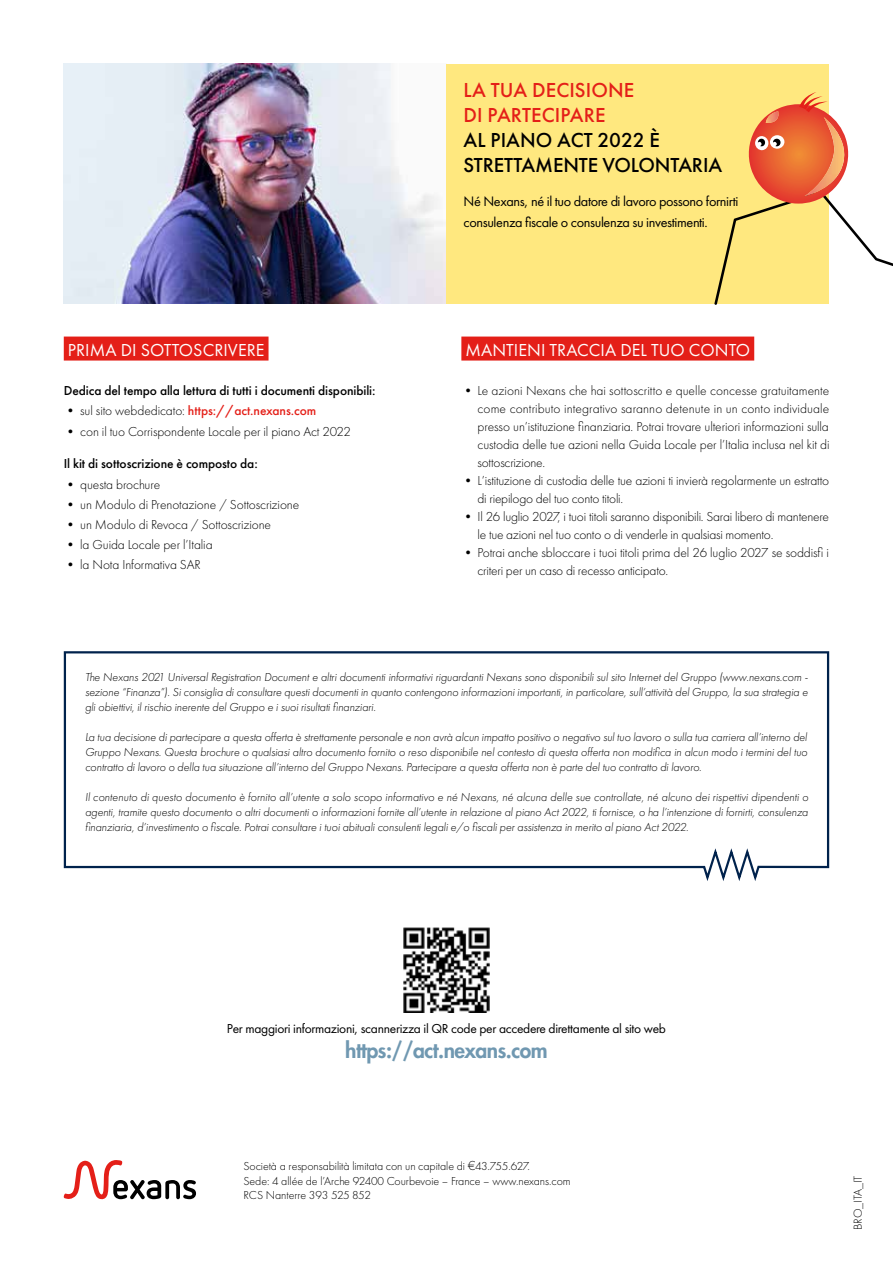
<style>
.page{position:relative;width:893px;height:1263px;background:#fff}
.page>*{position:absolute;margin:0;border:0;box-sizing:border-box;transform-origin:0 0}
.t1{font:500 21px/25.2px "Futura PT";letter-spacing:-.005em;color:#000}
.t2{font:500 21px/25.2px "Futura PT";letter-spacing:.005em;color:#e41f18}
.t3{font:800 21px "Futura Std";letter-spacing:-.025em;color:#7098b1}
.t4{font:18px "Futura PT";letter-spacing:.005em;color:#fff}
.t5{font:14.25px/21px "Futura PT";letter-spacing:-.025em;color:#000}
.t6{font:300 13.5px/18px "Futura PT";letter-spacing:-.015em;color:#000}
.t7{font:500 13.5px "Futura PT";letter-spacing:-.005em;color:#000}
.t8{font:13.5px "Futura PT";letter-spacing:-.02em;color:#000}
.t9{font:500 13.5px "Futura PT";letter-spacing:-.005em;color:#e41f18}
.t10{font:italic 300 12px/15px "Futura PT";letter-spacing:-.005em;color:#000;text-align:justify}
.t11{font:300 12px/14.4px "Futura PT";letter-spacing:-.005em;color:#000}
.s1{font-weight:300;color:#000}
.s2{font-family:"Futura LT"}
</style>
<div class="page">
<svg style="left:64px;top:1160px;width:132px;height:40px"></svg>
<div style="left:64px;top:337px;width:205px;height:24px;background:#e41f18"></div>
<div style="left:461px;top:337px;width:293px;height:24px;background:#e41f18"></div>
<img style="left:64px;top:64px;width:382px;height:239px">
<div style="left:446px;top:64px;width:383px;height:239px;background:#ffe87f"></div>
<svg style="left:714px;top:92px;width:179px;height:213px"></svg>
<svg style="left:63px;top:651px;width:767px;height:230px"></svg>
<img style="left:404px;top:928px;width:85px;height:85px">
<h2 class="t4" style="left:68px;top:339px;width:198px">PRIMA DI SOTTOSCRIVERE</h2>
<p class="t7" style="left:64px;top:383px;width:313px">Dedica del tempo alla lettura di tutti i documenti disponibili:</p>
<p class="t9" style="left:64px;top:403px;width:254px"><span class="s1">• sul sito webdedicato:</span> https://act.nexans.com</p>
<p class="t6" style="left:64px;top:422px;width:289px">• con il tuo Corrispondente Locale per il piano Act 2022</p>
<p class="t7" style="left:64px;top:456px;width:195px">Il kit di sottoscrizione è composto da:</p>
<p class="t6" style="left:64px;top:475px;width:98px">• questa brochure</p>
<p class="t6" style="left:64px;top:495px;width:237px">• un Modulo di Prenotazione / Sottoscrizione</p>
<p class="t6" style="left:64px;top:515px;width:209px">• un Modulo di Revoca / Sottoscrizione</p>
<p class="t6" style="left:64px;top:536px;width:150px">• la Guida Locale per l’Italia</p>
<p class="t6" style="left:64px;top:556px;width:139px">• la Nota Informativa SAR</p>
<h1 class="t2" style="left:464px;top:77px;width:172px">LA TUA DECISIONE<br>DI PARTECIPARE</h1>
<h1 class="t1" style="left:464px;top:128px;width:260px">AL PIANO ACT 2022 È<br>STRETTAMENTE VOLONTARIA</h1>
<p class="t5" style="left:463px;top:191px;width:277px">Né Nexans, né il tuo datore di lavoro possono fornirti consulenza fiscale o consulenza su investimenti.</p>
<h2 class="t4" style="left:465px;top:339px;width:286px">MANTIENI TRACCIA DEL TUO CONTO</h2>
<p class="t6" style="left:478px;top:382px;width:353px;text-align:justify;text-indent:-16px">• Le azioni Nexans che hai sottoscritto e quelle concesse gratuitamente come contributo integrativo saranno detenute in un conto individuale presso un’istituzione finanziaria. Potrai trovare ulteriori informazioni sulla custodia delle tue azioni nella Guida Locale per l’Italia inclusa nel kit di sottoscrizione.</p>
<p class="t6" style="left:478px;top:472px;width:353px;text-indent:-16px">• L’istituzione di custodia delle tue azioni ti invierà regolarmente un estratto di riepilogo del tuo conto titoli.</p>
<p class="t6" style="left:478px;top:508px;width:353px;text-indent:-16px">• Il 26 luglio 2027, i tuoi titoli saranno disponibili. Sarai libero di mantenere le tue azioni nel tuo conto o di venderle in qualsiasi momento.</p>
<p class="t6" style="left:478px;top:544px;width:353px;text-indent:-16px">• Potrai anche sbloccare i tuoi titoli prima del 26 luglio 2027 se soddisfi i criteri per un caso di recesso anticipato.</p>
<p class="t10" style="left:85px;top:670px;width:724px">The Nexans 2021 Universal Registration Document e altri documenti informativi riguardanti Nexans sono disponibili sul sito Internet del Gruppo (www.nexans.com - sezione “Finanza”). Si consiglia di consultare questi documenti in quanto contengono informazioni importanti, in particolare, sull’attività del Gruppo, la sua strategia e gli obiettivi, il rischio inerente del Gruppo e i suoi risultati finanziari.</p>
<p class="t10" style="left:85px;top:730px;width:724px">La tua decisione di partecipare a questa offerta è strettamente personale e non avrà alcun impatto positivo o negativo sul tuo lavoro o sulla tua carriera all’interno del Gruppo Nexans. Questa brochure o qualsiasi altro documento fornito o reso disponibile nel contesto di questa offerta non modifica in alcun modo i termini del tuo contratto di lavoro o della tua situazione all’interno del Gruppo Nexans. Partecipare a questa offerta non è parte del tuo contratto di lavoro.</p>
<p class="t10" style="left:85px;top:790px;width:725px">Il contenuto di questo documento è fornito all’utente a solo scopo informativo e né Nexans, né alcuna delle sue controllate, né alcuno dei rispettivi dipendenti o agenti, tramite questo documento o altri documenti o informazioni fornite all’utente in relazione al piano Act 2022, ti fornisce, o ha l’intenzione di fornirti, consulenza finanziaria, d’investimento o fiscale. Potrai consultare i tuoi abituali consulenti legali e/o fiscali per assistenza in merito al piano Act 2022.</p>
<p class="t8" style="left:227px;top:1020px;width:441px">Per maggiori informazioni, scannerizza il QR code per accedere direttamente al sito web</p>
<h1 class="t3" style="left:345px;top:1037px;width:204px">https://act.nexans.com</h1>
<p class="t11" style="left:243px;top:1159px;width:329px">Società a responsabilità limitata con un capitale di <span class="s2">€</span>43.755.627.<br>Sede: 4 allée de l’Arche 92400 Courbevoie – France – www.nexans.com<br>RCS Nanterre 393 525 852</p>
<p class="t11" style="left:851px;top:1230px;width:56px;rotate:-90deg">BRO_ITA_IT</p>
</div>
